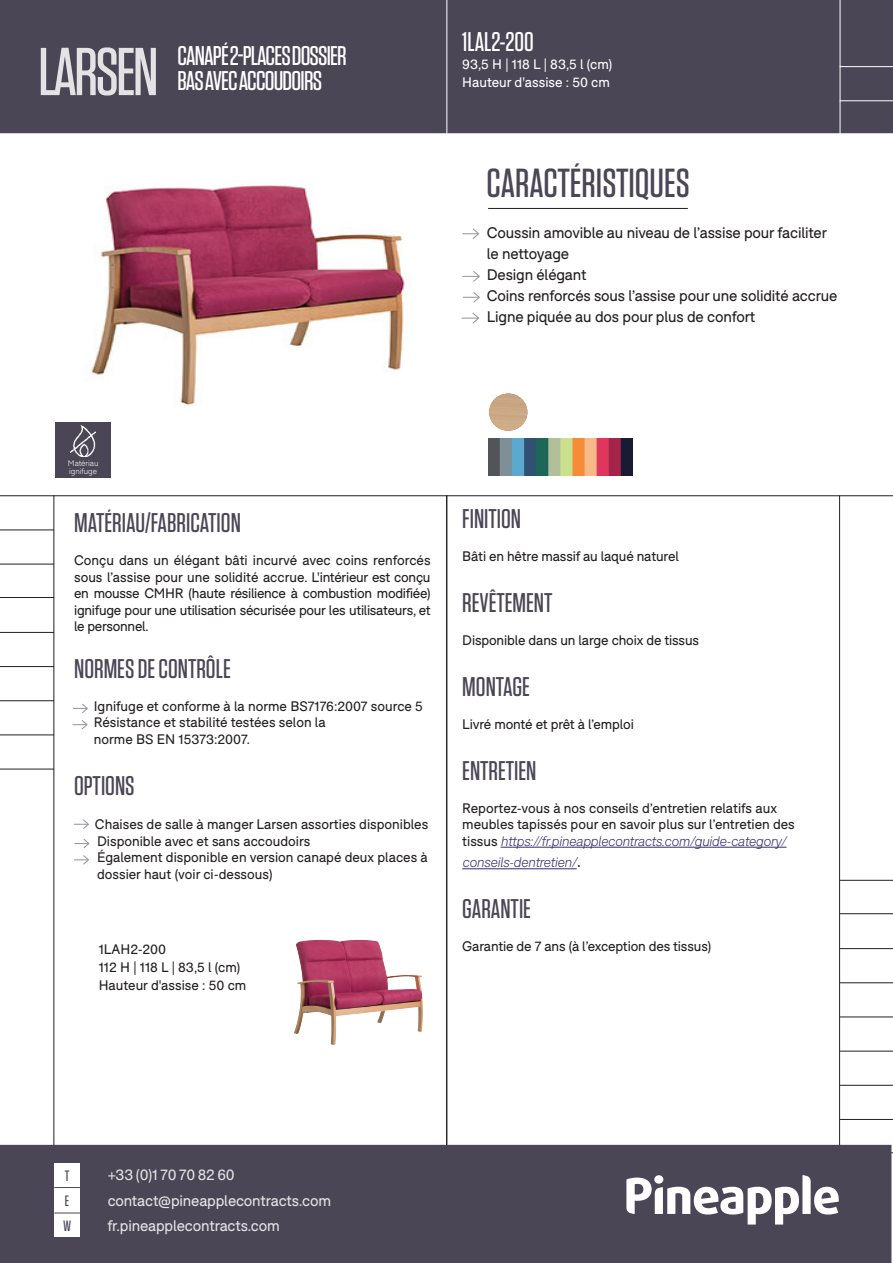
<style>
.page{position:relative;width:893px;height:1263px;background:#fff}
.page>*{position:absolute;margin:0;border:0;box-sizing:border-box;transform-origin:0 0}
.t1{font:500 67.5px "Tungsten";letter-spacing:-.04em;color:#fff}
.t2{font:500 40.5px "Tungsten";color:#4b4656}
.t3{font:500 27px "Tungsten";color:#4b4656}
.body_1_BLACK{font:500 27px/25.5px "Tungsten";letter-spacing:-.03em;color:#fff}
.body_1_BLACK-2{font:500 27px "Tungsten";color:#fff}
.t4{font:15px/21px "F37 Bolton";letter-spacing:-.01em;color:#231f20}
.t5{font:15px "F37 Bolton";letter-spacing:-.01em;color:#fff}
.t6{font:500 15px "Tungsten";color:#4b4656}
.t7{font:13.5px/16.5px "F37 Bolton";color:#231f20}
.t8{font:13.5px "F37 Bolton";color:#fff}
.t9{font:italic 300 13.5px "F37 Bolton";letter-spacing:-.02em;color:#342b6f}
.t10{font:300 7.8px/7.8px "F37 Bolton";color:#fff}
.s1{font-weight:300;font-style:italic;color:#342b6f}
.s2{font-family:"Times New Roman";font-weight:400;font-style:normal;font-size:18px;color:#231f20}
</style>
<div class="page">
<hr style="left:840px;top:1152px;width:53px;height:1px;background:#231f20">
<div style="left:1px;top:1px;width:891px;height:131px;background:#4b4656"></div>
<div style="left:0;top:0;width:893px;height:133px;border:2px solid #4b4656"></div>
<div style="left:0;top:1145px;width:891px;height:118px;background:#4b4656"></div>
<hr style="left:840px;top:880px;width:53px;height:1px;background:#231f20">
<hr style="left:840px;top:1016px;width:53px;height:1px;background:#231f20">
<hr style="left:840px;top:948px;width:53px;height:1px;background:#231f20">
<hr style="left:840px;top:1085px;width:53px;height:1px;background:#231f20">
<hr style="left:840px;top:1051px;width:53px;height:1px;background:#231f20">
<hr style="left:840px;top:982px;width:53px;height:1px;background:#231f20">
<hr style="left:840px;top:1119px;width:53px;height:1px;background:#231f20">
<hr style="left:501px;top:847px;width:285px;height:1px;background:#342b6f">
<hr style="left:462px;top:868px;width:115px;height:1px;background:#342b6f">
<hr style="left:840px;top:913px;width:53px;height:1px;background:#231f20">
<svg style="left:626px;top:1175px;width:213px;height:49px"></svg>
<div style="left:654px;top:1175px;width:9px;height:9px;background:#fff;border-radius:50%"></div>
<div style="left:54px;top:1162px;width:26px;height:25px;background:#fff"></div>
<div style="left:54px;top:1187px;width:26px;height:25px;background:#fff"></div>
<svg style="left:54px;top:1187px;width:26px;height:1px"></svg>
<svg style="left:462px;top:228px;width:17px;height:11px"></svg>
<svg style="left:462px;top:271px;width:18px;height:11px"></svg>
<hr style="left:840px;top:495px;width:53px;height:1px;background:#231f20">
<hr style="left:488px;top:208px;width:200px;height:1px;background:#231f20">
<hr style="left:840px;top:0;width:1px;height:135px;background:#fff">
<hr style="left:840px;top:66px;width:53px;height:1px;background:#fff">
<hr style="left:840px;top:100px;width:53px;height:1px;background:#fff">
<hr style="left:446px;top:0;width:1px;height:134px;background:#fff">
<hr style="left:0;top:564px;width:54px;height:1px;background:#231f20">
<hr style="left:0;top:700px;width:54px;height:1px;background:#231f20">
<hr style="left:0;top:632px;width:54px;height:1px;background:#231f20">
<hr style="left:0;top:495px;width:54px;height:1px;background:#231f20">
<hr style="left:0;top:769px;width:54px;height:1px;background:#231f20">
<hr style="left:0;top:734px;width:54px;height:1px;background:#231f20">
<hr style="left:0;top:666px;width:54px;height:1px;background:#231f20">
<hr style="left:0;top:529px;width:54px;height:1px;background:#231f20">
<hr style="left:0;top:597px;width:54px;height:1px;background:#231f20">
<div style="left:54px;top:1212px;width:26px;height:25px;background:#fff"></div>
<svg style="left:54px;top:1212px;width:26px;height:1px"></svg>
<div style="left:55px;top:422px;width:56px;height:55px;background:#4b4656"></div>
<img style="left:71px;top:426px;width:24px;height:31px">
<img style="left:488px;top:439px;width:145px;height:37px">
<svg style="left:72px;top:720px;width:16px;height:10px"></svg>
<img style="left:91px;top:185px;width:321px;height:221px">
<svg style="left:463px;top:292px;width:17px;height:11px"></svg>
<svg style="left:73px;top:703px;width:15px;height:10px"></svg>
<img style="left:489px;top:394px;width:38px;height:37px">
<svg style="left:74px;top:819px;width:15px;height:10px"></svg>
<svg style="left:74px;top:839px;width:16px;height:10px"></svg>
<svg style="left:74px;top:855px;width:15px;height:10px"></svg>
<svg style="left:462px;top:312px;width:17px;height:12px"></svg>
<img style="left:294px;top:940px;width:129px;height:105px">
<h1 class="t1" style="left:38px;top:37px;width:122px">LARSEN</h1>
<p class="body_1_BLACK" style="left:178px;top:43px;width:171px">CANAPÉ 2-PLACES DOSSIER<br>BAS AVEC ACCOUDOIRS</p>
<p class="body_1_BLACK-2" style="left:462px;top:27px;width:73px">1LAL2-200</p>
<p class="t8" style="left:462px;top:56px;width:152px">93,5 H | 118 L | 83,5 l (cm)</p>
<p class="t8" style="left:462px;top:74px;width:149px">Hauteur d'assise : 50 cm</p>
<p class="t2" style="left:487px;top:162px;width:205px">CARACTÉRISTIQUES</p>
<p class="t4" style="left:487px;top:222px;width:342px">Coussin amovible au niveau de l’assise pour faciliter le nettoyage</p>
<p class="t4" style="left:487px;top:264px;width:101px">Design élégant</p>
<p class="t4" style="left:487px;top:285px;width:352px">Coins renforcés sous l’assise pour une solidité accrue</p>
<p class="t4" style="left:487px;top:306px;width:270px">Ligne piquée au dos pour plus de confort</p>
<p class="t10" style="left:68px;top:459px;width:32px">Matériau ignifuge</p>
<p class="t3" style="left:74px;top:509px;width:168px">MATÉRIAU/FABRICATION</p>
<p class="t7" style="left:74px;top:552px;width:358px;text-align:justify">Conçu dans un élégant bâti incurvé avec coins renforcés sous l’assise pour une solidité accrue. L'intérieur est conçu en mousse CMHR (haute résilience à combustion modifiée) ignifuge pour une utilisation sécurisée pour les utilisateurs, et le personnel.</p>
<p class="t3" style="left:74px;top:654px;width:158px">NORMES DE CONTRÔLE</p>
<p class="t7" style="left:94px;top:698px;width:331px">Ignifuge et conforme à la norme BS7176:2007 source 5</p>
<p class="t7" style="left:94px;top:714px;width:233px">Résistance et stabilité testées selon la norme BS EN 15373:2007.</p>
<p class="t3" style="left:74px;top:771px;width:62px">OPTIONS</p>
<p class="t7" style="left:95px;top:816px;width:335px">Chaises de salle à manger Larsen assorties disponibles</p>
<p class="t7" style="left:97px;top:833px;width:215px">Disponible avec et sans accoudoirs</p>
<p class="t7" style="left:97px;top:849px;width:332px">Également disponible en version canapé deux places à dossier haut (voir ci-dessous)</p>
<p class="t7" style="left:99px;top:941px;width:69px">1LAH2-200</p>
<p class="t7" style="left:99px;top:959px;width:143px">112 H | 118 L | 83,5 l (cm)</p>
<p class="t7" style="left:99px;top:977px;width:149px">Hauteur d'assise : 50 cm</p>
<p class="t3" style="left:462px;top:504px;width:60px">FINITION</p>
<p class="t7" style="left:462px;top:548px;width:218px">Bâti en hêtre massif au laqué naturel</p>
<p class="t3" style="left:462px;top:588px;width:92px">REVÊTEMENT</p>
<p class="t7" style="left:462px;top:632px;width:238px">Disponible dans un large choix de tissus</p>
<p class="t3" style="left:462px;top:672px;width:69px">MONTAGE</p>
<p class="t7" style="left:462px;top:716px;width:173px">Livré monté et prêt à l’emploi</p>
<p class="t3" style="left:462px;top:756px;width:76px">ENTRETIEN</p>
<p class="t7" style="left:462px;top:800px;width:334px">Reportez-vous à nos conseils d’entretien relatifs aux meubles tapissés pour en savoir plus sur l’entretien des tissus <span class="s1">https://fr.pineapplecontracts.com/guide-category/</span></p>
<p class="t9" style="left:462px;top:855px;width:120px">conseils-dentretien/<span class="s2">.</span></p>
<p class="t3" style="left:462px;top:895px;width:70px">GARANTIE</p>
<p class="t7" style="left:462px;top:938px;width:250px">Garantie de 7 ans (à l’exception des tissus)</p>
<p class="t6" style="left:65px;top:1168px;width:6px">T</p>
<p class="t5" style="left:107px;top:1166px;width:129px">+33 (0)1 70 70 82 60</p>
<p class="t6" style="left:65px;top:1193px;width:6px">E</p>
<p class="t5" style="left:107px;top:1191px;width:225px">contact@pineapplecontracts.com</p>
<p class="t6" style="left:63px;top:1218px;width:10px">W</p>
<p class="t5" style="left:107px;top:1217px;width:174px">fr.pineapplecontracts.com</p>
</div>
